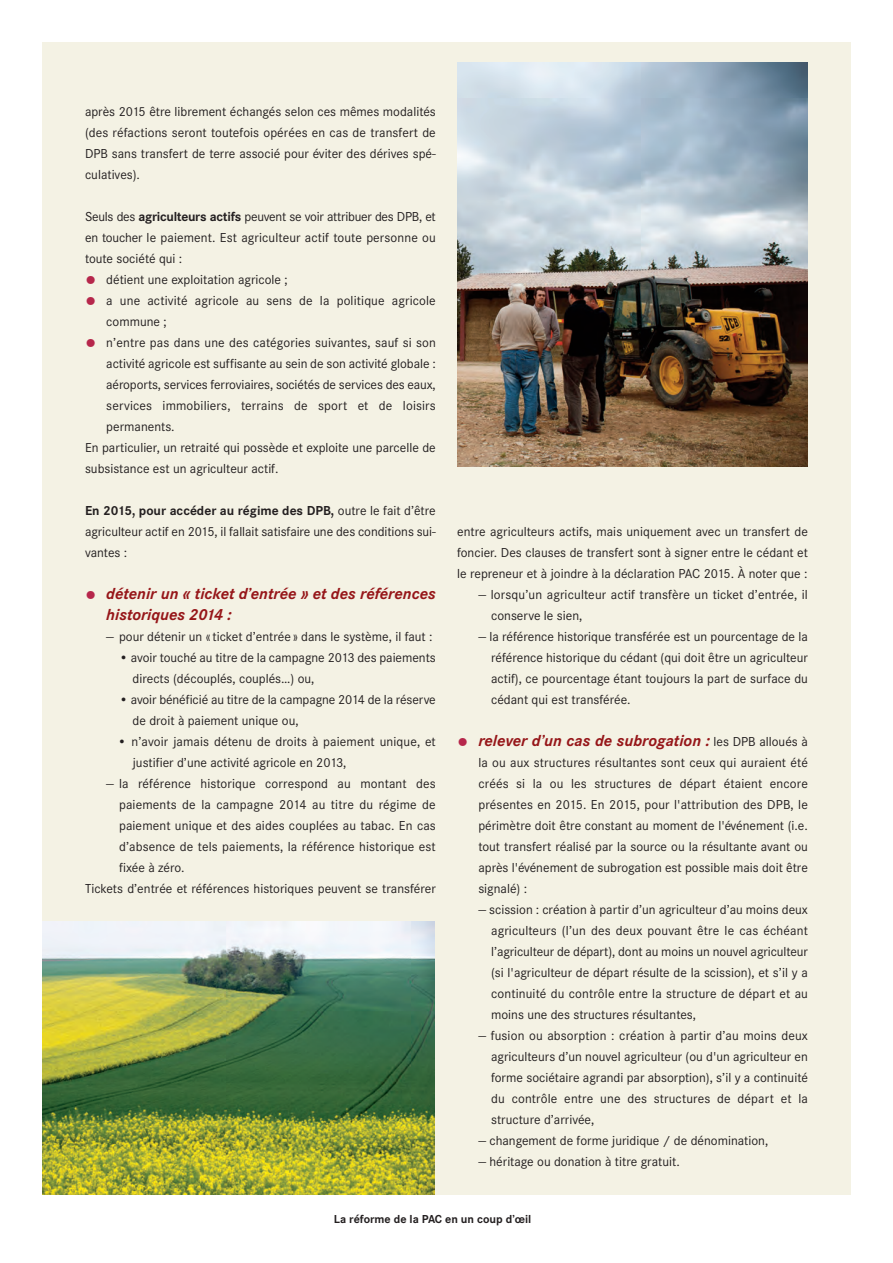
<style>
.page{position:relative;width:893px;height:1263px;background:#fff}
.page>*{position:absolute;margin:0;border:0;box-sizing:border-box;transform-origin:0 0}
.t1{font:italic 700 16.5px/21px "Corporate S";color:#961619}
.t2{font:13.5px/21px "Corporate S";color:#231f20;text-align:justify}
.t3{font:700 12px "Corporate S";color:#231f20}
.s1{font-weight:700}
.s2{font-family:"Helvetica Neue LT Pro";font-weight:900;font-size:22.5px;color:#b6274b}
.s3{font-family:"Helvetica Neue LT Pro";font-weight:900;font-style:normal;font-size:22.5px;color:#b6274b}
.s4{font-weight:400;font-style:normal;font-size:13.5px;color:#231f20}
</style>
<div class="page">
<div style="left:43px;top:43px;width:807px;height:1152px;background:#f4f2e4"></div>
<img style="left:43px;top:921px;width:391px;height:274px">
<img style="left:457px;top:63px;width:351px;height:404px">
<p class="t2" style="left:85px;top:101px;width:352px">après 2015 être librement échangés selon ces mêmes modalités (des réfactions seront toutefois opérées en cas de transfert de DPB sans transfert de terre associé pour éviter des dérives spé&shy;culatives).</p>
<p class="t2" style="left:85px;top:206px;width:352px">Seuls des <span class="s1">agriculteurs actifs</span> peuvent se voir attribuer des DPB, et en toucher le paiement. Est agriculteur actif toute personne ou toute société qui :</p>
<p class="t2" style="left:85px;top:269px;width:204px"><span class="s2">•</span> détient une exploitation agricole ;</p>
<p class="t2" style="left:106px;top:290px;width:331px;text-indent:-21px"><span class="s2">•</span> a une activité agricole au sens de la politique agricole commune ;</p>
<p class="t2" style="left:85px;top:332px;width:352px"><span class="s2">•</span> n’entre pas dans une des catégories suivantes, sauf si son</p>
<p class="t2" style="left:106px;top:353px;width:331px">activité agricole est suffisante au sein de son activité globale :</p>
<p class="t2" style="left:106px;top:374px;width:331px">aéroports, services ferroviaires, sociétés de services des eaux,</p>
<p class="t2" style="left:106px;top:395px;width:331px">services immobiliers, terrains de sport et de loisirs</p>
<p class="t2" style="left:106px;top:416px;width:70px">permanents.</p>
<p class="t2" style="left:85px;top:437px;width:352px">En particulier, un retraité qui possède et exploite une parcelle de</p>
<p class="t2" style="left:85px;top:458px;width:195px">subsistance est un agriculteur actif.</p>
<p class="t2" style="left:85px;top:500px;width:352px"><span class="s1">En 2015, pour accéder au régime des DPB,</span> outre le fait d’être agriculteur actif en 2015, il fallait satisfaire une des conditions sui&shy;vantes :</p>
<p class="t1" style="left:106px;top:583px;width:331px;text-indent:-21px"><span class="s3">•</span> détenir un « ticket d’entrée » et des références historiques 2014 :</p>
<p class="t2" style="left:106px;top:626px;width:328px">— pour détenir un « ticket d’entrée » dans le système, il faut :</p>
<p class="t2" style="left:133px;top:647px;width:305px;text-indent:-14px">• avoir touché au titre de la campagne 2013 des paiements directs (découplés, couplés…) ou,</p>
<p class="t2" style="left:133px;top:689px;width:305px;text-indent:-14px">• avoir bénéficié au titre de la campagne 2014 de la réserve de droit à paiement unique ou,</p>
<p class="t2" style="left:133px;top:731px;width:305px;text-indent:-15px">• n’avoir jamais détenu de droits à paiement unique, et justifier d’une activité agricole en 2013,</p>
<p class="t2" style="left:106px;top:773px;width:331px">— la référence historique correspond au montant des</p>
<p class="t2" style="left:119px;top:794px;width:318px">paiements de la campagne 2014 au titre du régime de</p>
<p class="t2" style="left:119px;top:815px;width:318px">paiement unique et des aides couplées au tabac. En cas</p>
<p class="t2" style="left:119px;top:836px;width:318px">d’absence de tels paiements, la référence historique est</p>
<p class="t2" style="left:119px;top:857px;width:67px">fixée à zéro.</p>
<p class="t2" style="left:85px;top:878px;width:352px">Tickets d’entrée et références historiques peuvent se transférer</p>
<p class="t2" style="left:457px;top:521px;width:352px">entre agriculteurs actifs, mais uniquement avec un transfert de foncier. Des clauses de transfert sont à signer entre le cédant et le repreneur et à joindre à la déclaration PAC 2015. À noter que :</p>
<p class="t2" style="left:491px;top:584px;width:318px;text-indent:-13px">— lorsqu’un agriculteur actif transfère un ticket d’entrée, il conserve le sien,</p>
<p class="t2" style="left:491px;top:626px;width:318px;text-indent:-13px">— la référence historique transférée est un pourcentage de la référence historique du cédant (qui doit être un agriculteur actif), ce pourcentage étant toujours la part de surface du cédant qui est transférée.</p>
<p class="t1" style="left:457px;top:730px;width:352px"><span class="s3">•</span> relever d’un cas de subrogation : <span class="s4">les DPB alloués à</span></p>
<p class="t2" style="left:478px;top:752px;width:331px">la ou aux structures résultantes sont ceux qui auraient été créés si la ou les structures de départ étaient encore présentes en 2015. En 2015, pour l'attribution des DPB, le périmètre doit être constant au moment de l'événement (i.e. tout transfert réalisé par la source ou la résultante avant ou après l'événement de subrogation est possible mais doit être signalé) :</p>
<p class="t2" style="left:491px;top:899px;width:318px;text-indent:-13px">— scission : création à partir d’un agriculteur d’au moins deux agriculteurs (l’un des deux pouvant être le cas échéant l’agriculteur de départ), dont au moins un nouvel agriculteur (si l'agriculteur de départ résulte de la scission), et s’il y a continuité du contrôle entre la structure de départ et au moins une des structures résultantes,</p>
<p class="t2" style="left:491px;top:1025px;width:318px;text-indent:-13px">— fusion ou absorption : création à partir d’au moins deux agriculteurs d’un nouvel agriculteur (ou d'un agriculteur en forme sociétaire agrandi par absorption), s’il y a continuité du contrôle entre une des structures de départ et la structure d’arrivée,</p>
<p class="t2" style="left:478px;top:1130px;width:291px">— changement de forme juridique / de dénomination,</p>
<p class="t2" style="left:478px;top:1151px;width:203px">— héritage ou donation à titre gratuit.</p>
<p class="t3" style="left:334px;top:1212px;width:199px">La réforme de la PAC en un coup d’œil</p>
</div>
